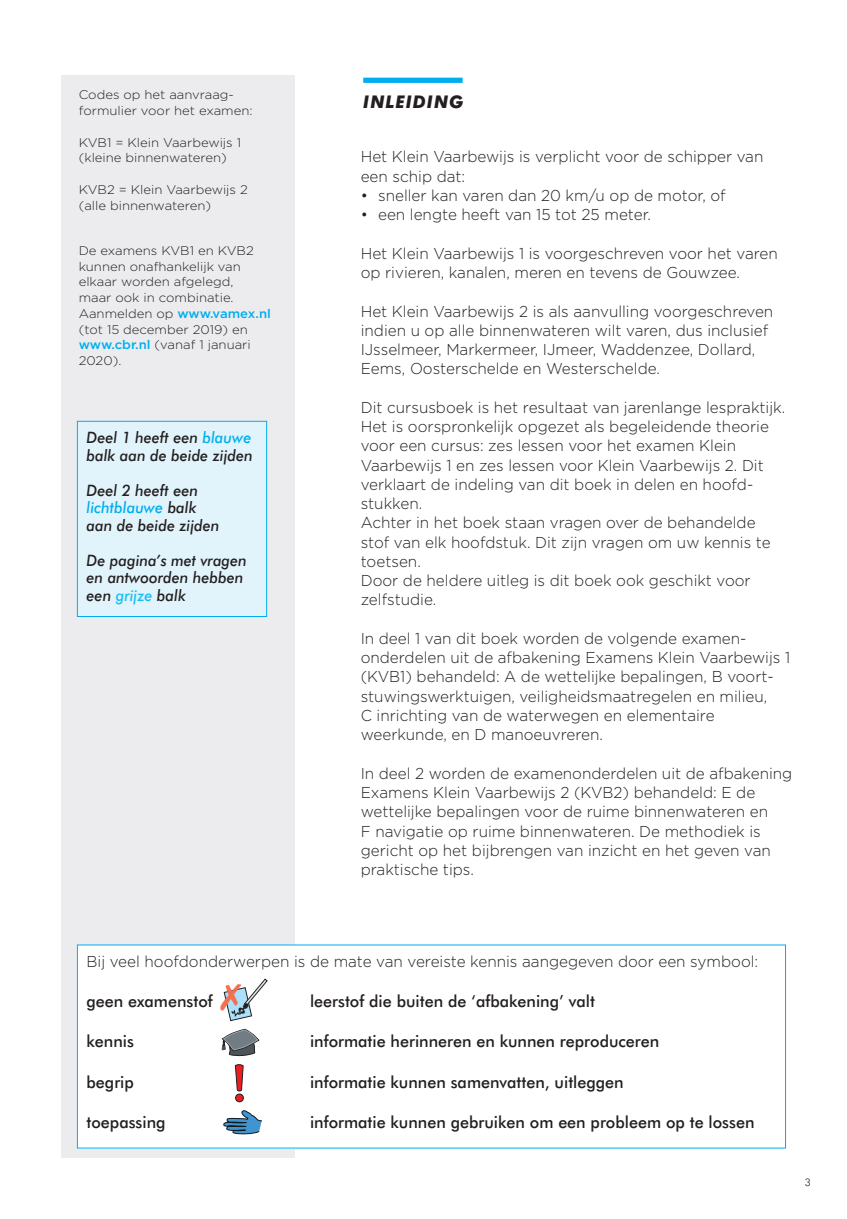
<style>
.page{position:relative;width:847px;height:1219px;background:#fff}
.page>*{position:absolute;margin:0;border:0;box-sizing:border-box;transform-origin:0 0}
.t1{font:italic 700 17.5px "Futura BT";letter-spacing:.05em;color:#231f20}
.t2{font:500 16.62px "Futura BT";color:#231f20}
.t3{font:300 15.75px/19.2px "Gotham";color:#231f20}
.t4{font:italic 500 15.75px/17.5px "Futura BT";color:#231f20;scale:.95 1}
.t5{font:300 12.42px/15.8px "Gotham";color:#231f20;scale:1.05 1}
.t6{font:300 10.5px "Futura BT";color:#231f20}
.s1{font-weight:500;color:#00aeef}
.s2{color:#00aeef}
.s3{color:#15c0f2}
</style>
<div class="page">
<div style="left:61px;top:76px;width:233px;height:1081px;background:#ececee"></div>
<div style="left:363px;top:78px;width:99px;height:5px;background:#00aeef"></div>
<div style="left:77px;top:421px;width:189px;height:195px;background:#e1f4fc"></div>
<div style="left:77px;top:421px;width:190px;height:196px;border:1px solid #00aeef"></div>
<div style="left:77px;top:944px;width:708px;height:203px;background:#fff"></div>
<svg style="left:222px;top:1029px;width:37px;height:26px"></svg>
<svg style="left:223px;top:1110px;width:39px;height:24px"></svg>
<svg style="left:235px;top:1064px;width:8px;height:27px"></svg>
<div style="left:235px;top:1093px;width:8px;height:8px;background:#ee1d23;border-radius:50%"></div>
<div style="left:235px;top:1093px;width:8px;height:8px;border:1px solid #231f20;border-radius:50%"></div>
<svg style="left:223px;top:978px;width:44px;height:43px"></svg>
<p class="t5" style="left:79px;top:87px;width:167px">Codes op het aanvraag&shy;formulier voor het examen:</p>
<p class="t5" style="left:79px;top:134px;width:156px">KVB1 = Klein Vaarbewijs 1 (kleine binnenwateren)</p>
<p class="t5" style="left:79px;top:181px;width:162px">KVB2 = Klein Vaarbewijs 2 (alle binnenwateren)</p>
<p class="t5" style="left:79px;top:242px;width:184px">De examens KVB1 en KVB2 kunnen onafhankelijk van elkaar worden afgelegd,<br>maar ook in combinatie.<br>Aanmelden op <span class="s1">www.vamex.nl </span>(tot 15 december 2019) en <span class="s1">www.cbr.nl</span> (vanaf 1 januari<br>2020).</p>
<p class="t4" style="left:87px;top:428px;width:176px">Deel 1 heeft een <span class="s2">blauwe </span>balk aan de beide zijden</p>
<p class="t4" style="left:87px;top:481px;width:141px">Deel 2 heeft een <span class="s2">lichtblauwe</span> balk aan de beide zijden</p>
<p class="t4" style="left:87px;top:551px;width:170px">De pagina’s met vragen en antwoorden hebben een <span class="s3">grijze</span> balk</p>
<p class="t1" style="left:363px;top:91px;width:102px">INLEIDING</p>
<p class="t3" style="left:360px;top:147px;width:404px">Het Klein Vaarbewijs is verplicht voor de schipper van een schip dat:</p>
<p class="t3" style="left:360px;top:185px;width:366px">• sneller kan varen dan 20 km/u op de motor, of</p>
<p class="t3" style="left:360px;top:204px;width:292px">• een lengte heeft van 15 tot 25 meter.</p>
<p class="t3" style="left:360px;top:243px;width:418px">Het Klein Vaarbewijs 1 is voorgeschreven voor het varen op rivieren, kanalen, meren en tevens de Gouwzee.</p>
<p class="t3" style="left:360px;top:301px;width:414px">Het Klein Vaarbewijs 2 is als aanvulling voorgeschreven indien u op alle binnenwateren wilt varen, dus inclusief IJsselmeer, Markermeer, IJmeer, Waddenzee, Dollard, Eems, Oosterschelde en Westerschelde.</p>
<p class="t3" style="left:360px;top:397px;width:426px">Dit cursusboek is het resultaat van jarenlange lespraktijk.<br>Het is oorspronkelijk opgezet als begeleidende theorie voor een cursus: zes lessen voor het examen Klein Vaarbewijs 1 en zes lessen voor Klein Vaarbewijs 2. Dit verklaart de indeling van dit boek in delen en hoofd&shy;stukken.<br>Achter in het boek staan vragen over de behandelde stof van elk hoofdstuk. Dit zijn vragen om uw kennis te toetsen.<br>Door de heldere uitleg is dit boek ook geschikt voor zelfstudie.</p>
<p class="t3" style="left:360px;top:628px;width:431px">In deel 1 van dit boek worden de volgende examen&shy;onderdelen uit de afbakening Examens Klein Vaarbewijs 1 (KVB1) behandeld: A de wettelijke bepalingen, B voort&shy;stuwingswerktuigen, veiligheidsmaatregelen en milieu,<br>C inrichting van de waterwegen en elementaire weerkunde, en D manoeuvreren.</p>
<p class="t3" style="left:360px;top:763px;width:433px">In deel 2 worden de examenonderdelen uit de afbakening Examens Klein Vaarbewijs 2 (KVB2) behandeld: E de wettelijke bepalingen voor de ruime binnenwateren en<br>F navigatie op ruime binnenwateren. De methodiek is gericht op het bijbrengen van inzicht en het geven van praktische tips.</p>
<p class="t3" style="left:87px;top:951px;width:673px">Bij veel hoofdonderwerpen is de mate van vereiste kennis aangegeven door een symbool:</p>
<p class="t2" style="left:87px;top:991px;width:128px">geen examenstof</p>
<p class="t2" style="left:310px;top:991px;width:286px">leerstof die buiten de ‘afbakening’ valt</p>
<p class="t2" style="left:87px;top:1031px;width:49px">kennis</p>
<p class="t2" style="left:310px;top:1031px;width:350px">informatie herinneren en kunnen reproduceren</p>
<p class="t2" style="left:87px;top:1071px;width:49px">begrip</p>
<p class="t2" style="left:310px;top:1071px;width:315px">informatie kunnen samenvatten, uitleggen</p>
<p class="t2" style="left:87px;top:1111px;width:80px">toepassing</p>
<p class="t2" style="left:310px;top:1111px;width:446px">informatie kunnen gebruiken om een probleem op te lossen</p>
<p class="t6" style="left:804px;top:1175px;width:8px">3</p>
</div>
